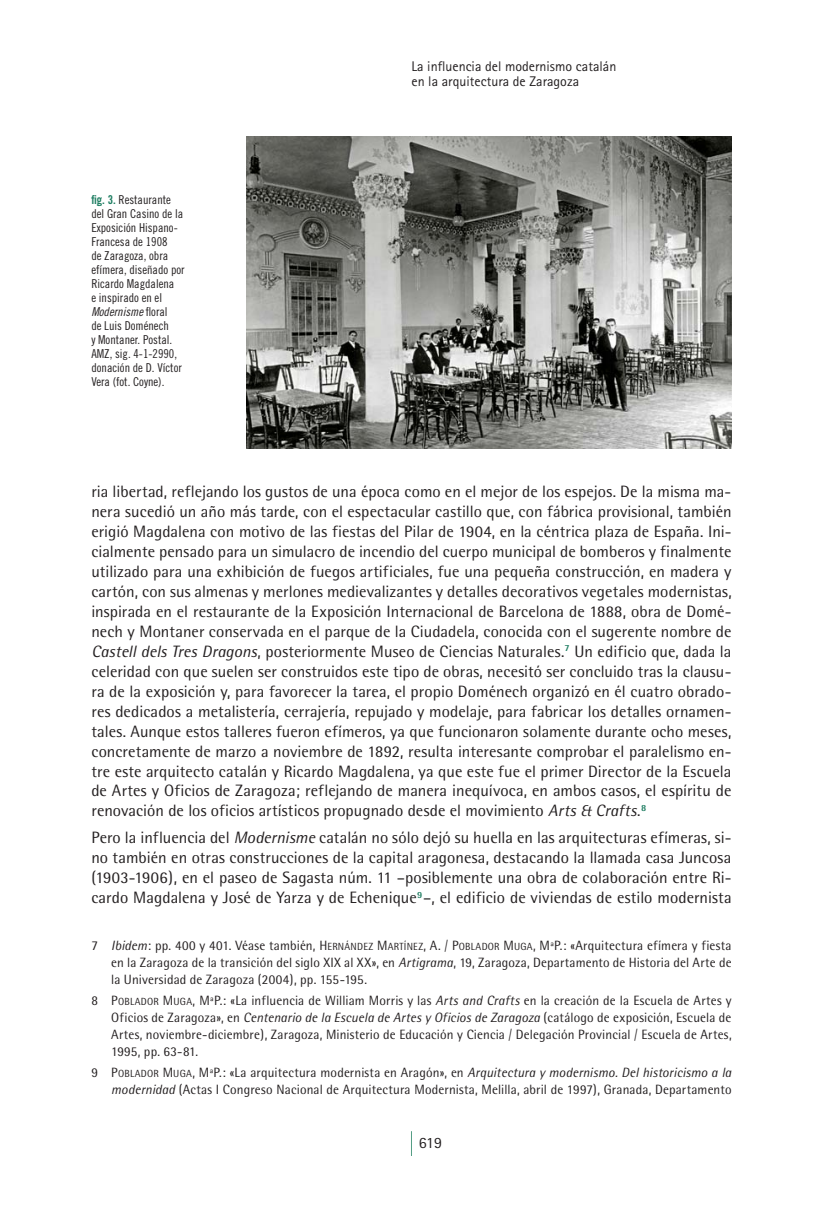
<style>
.page{position:relative;width:818px;height:1230px;background:#fff}
.page>*{position:absolute;margin:0;border:0;box-sizing:border-box;transform-origin:0 0}
.t1{font:16.45px/19.9px "Rotis Semi Sans";color:#231f20;text-align:justify}
.t2{font:15.75px "Rotis Sans Serif";color:#231f20}
.t3{font:14px/15.8px "Rotis Sans Serif";color:#231f20}
.t4{font:13.47px/17px "Rotis Semi Sans";letter-spacing:.01em;color:#231f20;text-align:justify}
.t5{font:12.25px/14px "Trade Gothic Cond Eighteen";color:#231f20}
.s1{font-family:"Trade Gothic Bold Cond Twenty";color:#1f7e62}
.s2{font-family:"Trade Gothic Cond Eighteen Obl"}
.s3{font-style:italic}
.s4{font-style:inherit}
.s5{font-size:10.33px}
.s6{font-weight:300}
</style>
<div class="page">
<svg style="left:411px;top:1131px;width:1px;height:24px"></svg>
<img style="left:246px;top:136px;width:485px;height:312px">
<p class="t5" style="left:91px;top:193px;width:95px"><span class="s1">fig. 3.</span> Restaurante del Gran Casino de la<br>Exposición Hispano-<br>Francesa de 1908<br>de Zaragoza, obra efímera, diseñado por<br>Ricardo Magdalena<br>e inspirado en el<br><span class="s2">Modernisme</span> floral<br>de Luis Doménech<br>y Montaner. Postal.<br>AMZ, sig. 4-1-2990, donación de D. Víctor<br>Vera (fot. Coyne).</p>
<p class="t3" style="left:411px;top:59px;width:206px">La influencia del modernismo catalán en la arquitectura de Zaragoza</p>
<p class="t1" style="left:91px;top:483px;width:642px">ria libertad, reflejando los gustos de una época como en el mejor de los espejos. De la misma ma&shy;nera sucedió un año más tarde, con el espectacular castillo que, con fábrica provisional, también erigió Magdalena con motivo de las fiestas del Pilar de 1904, en la céntrica plaza de España. Ini&shy;cialmente pensado para un simulacro de incendio del cuerpo municipal de bomberos y finalmente utilizado para una exhibición de fuegos artificiales, fue una pequeña construcción, en madera y cartón, con sus almenas y merlones medievalizantes y detalles decorativos vegetales modernistas, inspirada en el restaurante de la Exposición Internacional de Barcelona de 1888, obra de Domé&shy;nech y Montaner conservada en el parque de la Ciudadela, conocida con el sugerente nombre de <span class="s3">Castell dels Tres Dragons</span>, posteriormente Museo de Ciencias Naturales.<sup>7</sup> Un edificio que, dada la celeridad con que suelen ser construidos este tipo de obras, necesitó ser concluido tras la clausu&shy;ra de la exposición y, para favorecer la tarea, el propio Doménech organizó en él cuatro obrado&shy;res dedicados a metalistería, cerrajería, repujado y modelaje, para fabricar los detalles ornamen&shy;tales. Aunque estos talleres fueron efímeros, ya que funcionaron solamente durante ocho meses, concretamente de marzo a noviembre de 1892, resulta interesante comprobar el paralelismo en&shy;tre este arquitecto catalán y Ricardo Magdalena, ya que este fue el primer Director de la Escuela de Artes y Oficios de Zaragoza; reflejando de manera inequívoca, en ambos casos, el espíritu de renovación de los oficios artísticos propugnado desde el movimiento <span class="s3">Arts &amp; Crafts</span>.<sup>8</sup></p>
<p class="t1" style="left:91px;top:829px;width:642px">Pero la influencia del <span class="s3">Modernisme</span> catalán no sólo dejó su huella en las arquitecturas efímeras, si&shy;no también en otras construcciones de la capital aragonesa, destacando la llamada casa Juncosa (1903-1906), en el paseo de Sagasta núm. 11 –posiblemente una obra de colaboración entre Ri&shy;cardo Magdalena y José de Yarza y de Echenique<sup>9</sup>–, el edificio de viviendas de estilo modernista</p>
<p class="t4" style="left:111px;top:938px;width:622px;text-indent:-20px">7 <span class="s3">Ibidem</span>: pp. 400 y 401. Véase también, <span class="s4">H</span><span class="s5">ERNÁNDEZ</span> <span class="s4">M</span><span class="s5">ARTÍNEZ</span>, A. <span class="s6">/</span> <span class="s4">P</span><span class="s5">OBLADOR</span> <span class="s4">M</span><span class="s5">UGA</span>, MªP.: «Arquitectura efímera y fiesta en la Zaragoza de la transición del siglo XIX al XX», en <span class="s3">Artigrama</span>, 19, Zaragoza, Departamento de Historia del Arte de la Universidad de Zaragoza (2004), pp. 155-195.</p>
<p class="t4" style="left:111px;top:993px;width:622px;text-indent:-20px">8 <span class="s4">P</span><span class="s5">OBLADOR</span> <span class="s4">M</span><span class="s5">UGA</span>, MªP.: «La influencia de William Morris y las <span class="s3">Arts and Crafts</span> en la creación de la Escuela de Artes y Oficios de Zaragoza», en <span class="s3">Centenario de la Escuela de Artes y Oficios de Zaragoza</span> (catálogo de exposición, Escuela de Artes, noviembre-diciembre), Zaragoza, Ministerio de Educación y Ciencia <span class="s6">/</span> Delegación Provincial <span class="s6">/</span> Escuela de Artes, 1995, pp. 63-81.</p>
<p class="t4" style="left:91px;top:1065px;width:641px;text-align:right">9 <span class="s4">P</span><span class="s5">OBLADOR</span> <span class="s4">M</span><span class="s5">UGA</span>, MªP.: «La arquitectura modernista en Aragón», en <span class="s3">Arquitectura y modernismo. Del historicismo a la modernidad</span> (Actas I Congreso Nacional de Arquitectura Modernista, Melilla, abril de 1997), Granada, Departamento</p>
<p class="t2" style="left:419px;top:1137px;width:25px">619</p>
</div>
